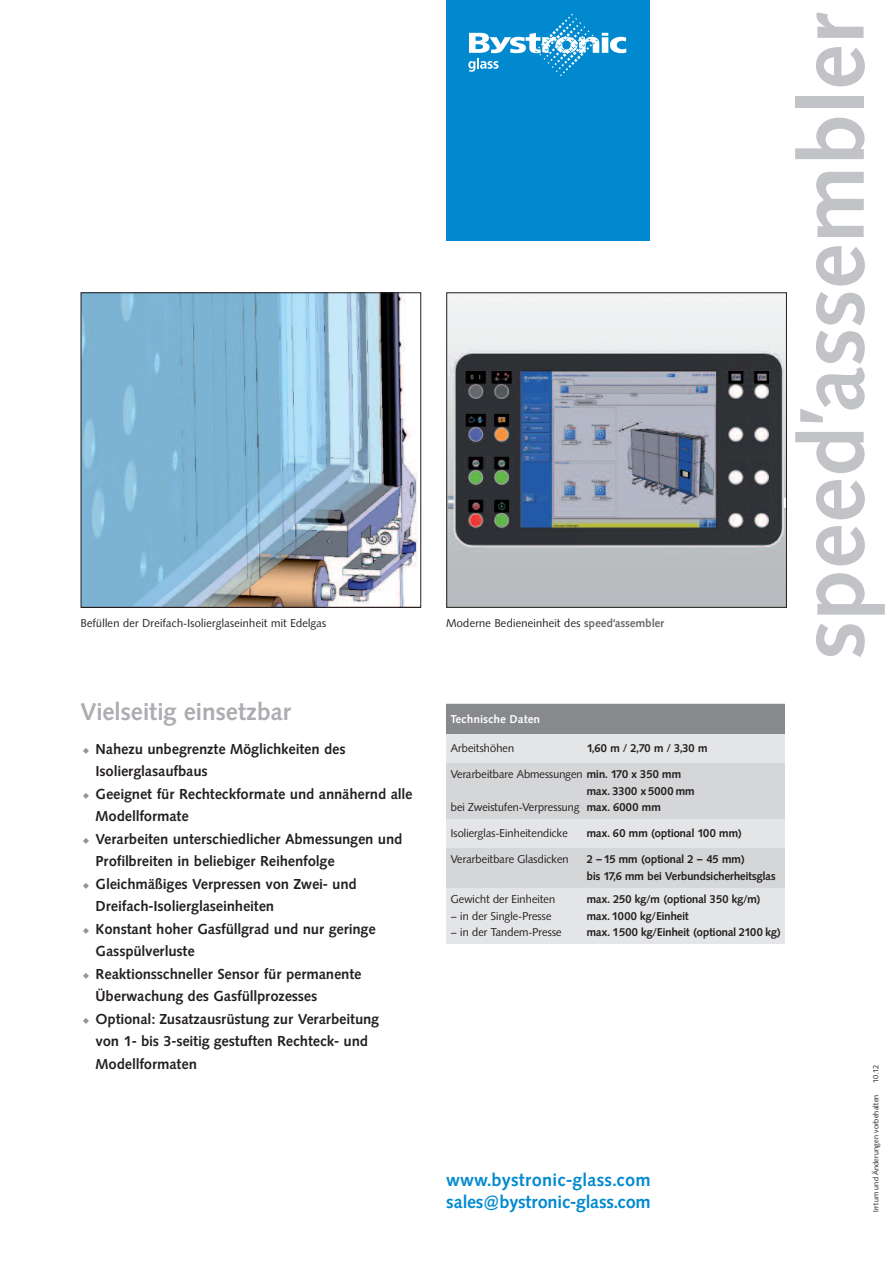
<style>
.page{position:relative;width:893px;height:1263px;background:#fff}
.page>*{position:absolute;margin:0;border:0;box-sizing:border-box;transform-origin:0 0}
.t1{font:700 90px "Synthese BSK";letter-spacing:.035em;color:#c2c3c6}
.t2{font:700 24px "Synthese BSK";letter-spacing:.025em;color:#acadb1}
.t3{font:700 17.7px/22.5px "Synthese BSK";letter-spacing:.045em;color:#0089cf}
.t4{font:700 14.25px/22.5px "Synthese BSK";letter-spacing:.025em;color:#231f20}
.t5{font:11.25px "Synthese BSK";letter-spacing:.01em;color:#231f20}
.t6{font:700 11.25px/16.5px "Synthese BSK";letter-spacing:.01em;color:#231f20}
.t7{font:700 11.25px "Synthese BSK";letter-spacing:.045em;color:#fff}
.t8{font:7.5px "Synthese BSK";letter-spacing:.02em;color:#231f20}
.s1{font-weight:700;color:#69696c}
.s2{font-weight:700}
</style>
<div class="page">
<div style="left:446px;top:0;width:203px;height:239px;background:#0089cf"></div>
<svg style="left:468px;top:14px;width:158px;height:62px"></svg>
<svg style="left:83px;top:1018px;width:6px;height:6px"></svg>
<svg style="left:83px;top:973px;width:6px;height:6px"></svg>
<svg style="left:83px;top:928px;width:6px;height:6px"></svg>
<svg style="left:83px;top:883px;width:6px;height:6px"></svg>
<svg style="left:83px;top:838px;width:6px;height:6px"></svg>
<svg style="left:83px;top:793px;width:6px;height:6px"></svg>
<svg style="left:83px;top:748px;width:6px;height:6px"></svg>
<img style="left:83px;top:295px;width:335px;height:311px">
<div style="left:81px;top:293px;width:340px;height:315px;border:1px solid #231f20"></div>
<img style="left:448px;top:295px;width:337px;height:311px">
<div style="left:446px;top:293px;width:341px;height:315px;border:1px solid #231f20"></div>
<div style="left:446px;top:704px;width:338px;height:240px;background:#e4e5e7"></div>
<div style="left:446px;top:704px;width:338px;height:29px;background:#87898c"></div>
<div style="left:446px;top:763px;width:338px;height:56px;background:#d5d6d8"></div>
<div style="left:446px;top:848px;width:338px;height:40px;background:#d5d6d8"></div>
<p class="t5" style="left:81px;top:617px;width:247px">Befüllen der Dreifach-Isolierglaseinheit mit Edelgas</p>
<p class="t5" style="left:446px;top:617px;width:219px">Moderne Bedieneinheit des <span class="s1">speed‘assembler</span></p>
<h1 class="t1" style="left:783px;top:658px;width:647px;rotate:-90deg">speed’assembler</h1>
<h2 class="t2" style="left:81px;top:699px;width:212px">Vielseitig einsetzbar</h2>
<p class="t4" style="left:96px;top:738px;width:318px">Nahezu unbegrenzte Möglichkeiten des Isolierglasaufbaus<br>Geeignet für Rechteckformate und annähernd alle Modellformate<br>Verarbeiten unterschiedlicher Abmessungen und Profilbreiten in beliebiger Reihenfolge Gleichmäßiges Verpressen von Zwei- und Dreifach-Isolierglaseinheiten<br>Konstant hoher Gasfüllgrad und nur geringe Gasspülverluste<br>Reaktionsschneller Sensor für permanente Überwachung des Gasfüllprozesses<br>Optional: Zusatzausrüstung zur Verarbeitung<br>von 1- bis 3-seitig gestuften Rechteck- und Modellformaten</p>
<p class="t7" style="left:451px;top:713px;width:91px">Technische Daten</p>
<p class="t5" style="left:451px;top:742px;width:65px">Arbeitshöhen</p>
<p class="t6" style="left:587px;top:740px;width:122px">1,60 m / 2,70 m / 3,30 m</p>
<p class="t5" style="left:451px;top:768px;width:232px">Verarbeitbare Abmessungen <span class="s2">min. 170 x 350 mm</span></p>
<p class="t6" style="left:587px;top:782px;width:109px">max. 3300 x 5000 mm</p>
<p class="t5" style="left:451px;top:801px;width:211px">bei Zweistufen-Verpressung <span class="s2">max. 6000 mm</span></p>
<p class="t5" style="left:451px;top:827px;width:119px">Isolierglas-Einheitendicke</p>
<p class="t6" style="left:587px;top:825px;width:157px">max. 60 mm (optional 100 mm)</p>
<p class="t5" style="left:451px;top:853px;width:119px">Verarbeitbare Glasdicken</p>
<p class="t6" style="left:587px;top:851px;width:190px">2 –15 mm (optional 2 – 45 mm)<br>bis 17,6 mm bei Verbundsicherheitsglas</p>
<p class="t5" style="left:451px;top:893px;width:106px">Gewicht der Einheiten</p>
<p class="t6" style="left:587px;top:891px;width:175px">max. 250 kg/m (optional 350 kg/m)</p>
<p class="t5" style="left:451px;top:909px;width:102px">– in der Single-Presse</p>
<p class="t6" style="left:587px;top:907px;width:103px">max. 1000 kg/Einheit</p>
<p class="t5" style="left:451px;top:926px;width:112px">– in der Tandem-Presse</p>
<p class="t6" style="left:587px;top:924px;width:196px">max. 1500 kg/Einheit (optional 2100 kg)</p>
<p class="t3" style="left:446px;top:1169px;width:206px">www.bystronic-glass.com sales@bystronic-glass.com</p>
<p class="t8" style="left:872px;top:1082px;width:19px;rotate:-90deg">10.12</p>
<p class="t8" style="left:872px;top:1212px;width:119px;rotate:-90deg">Irrtum und Änderungen vorbehalten</p>
</div>
